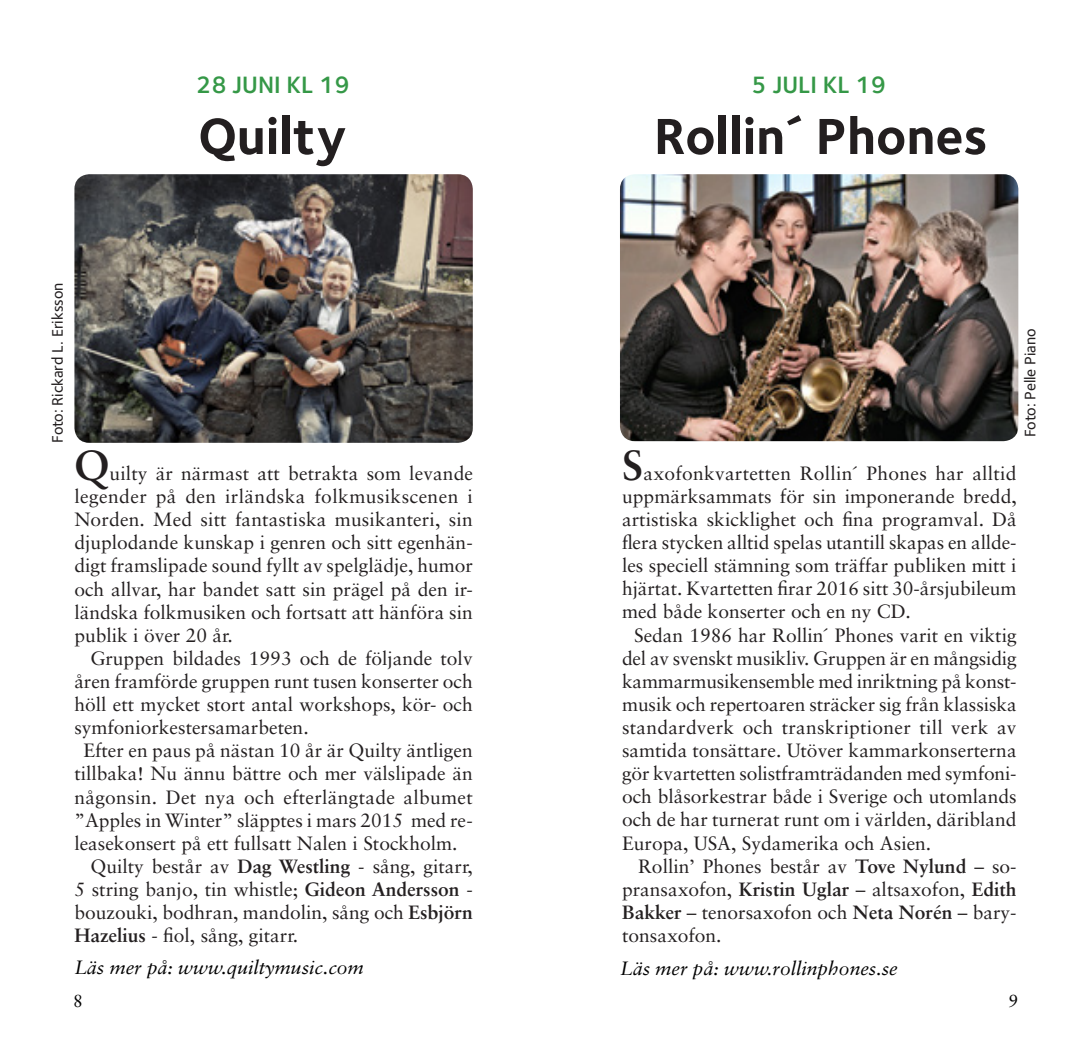
<style>
.page{position:relative;width:1092px;height:1042px;background:#fff}
.page>*{position:absolute;margin:0;border:0;box-sizing:border-box;transform-origin:0 0}
.t1{font:700 52.5px "Foundry Sterling";color:#231f20}
.t2{font:600 24.5px "Foundry Sterling";color:#359847}
.t3{font:19.25px/23.1px "Sabon";color:#231f20;text-align:justify}
.t4{font:italic 19.25px "Sabon";color:#000}
.t5{font:17.5px "Sabon";color:#000}
.t6{font:500 15.75px "Foundry Sterling";color:#231f20}
.s1{font-family:"Sabon Bold Os F";font-size:42px}
.s2{font-family:"Sabon Bold Os F"}
</style>
<div class="page">
<img style="left:620px;top:174px;width:398px;height:267px">
<img style="left:74px;top:174px;width:399px;height:269px">
<p class="t2" style="left:196px;top:68px;width:155px">28 JUNI KL 19</p>
<p class="t2" style="left:751px;top:68px;width:136px">5 JULI KL 19</p>
<p class="t1" style="left:198px;top:99px;width:150px">Quilty</p>
<p class="t1" style="left:654px;top:99px;width:335px">Rollin´ Phones</p>
<p class="t6" style="left:46px;top:443px;width:162px;rotate:-90deg">Foto: Rickard L. Eriksson</p>
<p class="t3" style="left:74px;top:461px;width:400px"><span class="s1">Q</span>uilty är närmast att betrakta som levande legender på den irländska folkmusikscenen i Norden. Med sitt fantastiska musikanteri, sin djuplodande kunskap i genren och sitt egenhän&shy;digt framslipade sound fyllt av spelglädje, humor och allvar, har bandet satt sin prägel på den ir&shy;ländska folkmusiken och fortsatt att hänföra sin publik i över 20 år.</p>
<p class="t3" style="left:74px;top:646px;width:400px;text-indent:16px">Gruppen bildades 1993 och de följande tolv åren framförde gruppen runt tusen konserter och höll ett mycket stort antal workshops, kör- och symfoniorkestersamarbeten.</p>
<p class="t3" style="left:74px;top:739px;width:400px;text-indent:9px">Efter en paus på nästan 10 år är Quilty äntligen tillbaka! Nu ännu bättre och mer välslipade än någonsin. Det nya och efterlängtade albumet ”Apples in Winter” släpptes i mars 2015 med re&shy;leasekonsert på ett fullsatt Nalen i Stockholm.</p>
<p class="t3" style="left:74px;top:854px;width:400px;text-indent:16px">Quilty består av <span class="s2">Dag Westling</span> - sång, gitarr, 5 string banjo, tin whistle; <span class="s2">Gideon Andersson</span> - bouzouki, bodhran, mandolin, sång och <span class="s2">Esbjörn Hazelius</span> - fiol, sång, gitarr.</p>
<p class="t4" style="left:74px;top:956px;width:291px">Läs mer på: www.quiltymusic.com</p>
<p class="t6" style="left:1018px;top:437px;width:110px;rotate:-90deg">Foto: Pelle Piano</p>
<p class="t3" style="left:622px;top:461px;width:396px"><span class="s1">S</span>axofonkvartetten Rollin´ Phones har alltid uppmärksammats för sin imponerande bredd, artistiska skicklighet och fina programval. Då flera stycken alltid spelas utantill skapas en allde&shy;les speciell stämning som träffar publiken mitt i hjärtat. Kvartetten firar 2016 sitt 30-årsjubileum med både konserter och en ny CD.</p>
<p class="t3" style="left:622px;top:623px;width:396px;text-indent:12px">Sedan 1986 har Rollin´ Phones varit en viktig del av svenskt musikliv. Gruppen är en mångsidig kammarmusikensemble med inriktning på konst&shy;musik och repertoaren sträcker sig från klassiska standardverk och transkriptioner till verk av samtida tonsättare. Utöver kammarkonserterna gör kvartetten solistframträdanden med symfoni&shy;och blåsorkestrar både i Sverige och utomlands och de har turnerat runt om i världen, däribland Europa, USA, Sydamerika och Asien.</p>
<p class="t3" style="left:622px;top:854px;width:396px;text-indent:16px">Rollin’ Phones består av <span class="s2">Tove Nylund</span> – so&shy;pransaxofon, <span class="s2">Kristin Uglar</span> – altsaxofon, <span class="s2">Edith Bakker</span> – tenorsaxofon och <span class="s2">Neta Norén</span> – bary&shy;tonsaxofon.</p>
<p class="t4" style="left:620px;top:957px;width:279px">Läs mer på: www.rollinphones.se</p>
<p class="t5" style="left:73px;top:990px;width:11px">8</p>
<p class="t5" style="left:1008px;top:990px;width:11px">9</p>
</div>
